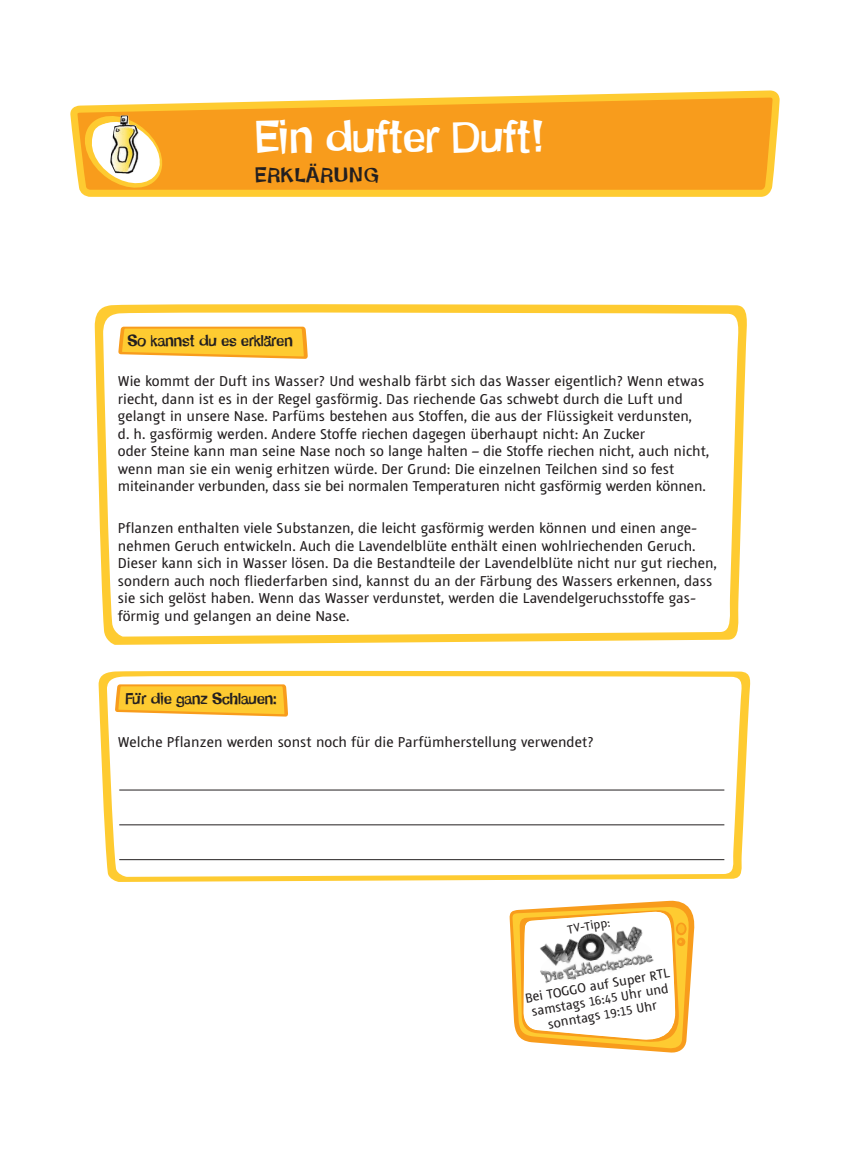
<style>
.page{position:relative;width:851px;height:1170px;background:#fff}
.page>*{position:absolute;margin:0;border:0;box-sizing:border-box;transform-origin:0 0}
.t1{font:42.5px "Schmelvetica";color:#fff}
.t2{font:20px "Schmelvetica";letter-spacing:.06em;color:#231f20}
.t3{font:15px/17.5px "Supralux Prime";color:#231f20}
.t4{font:15px "Schmelvetica";color:#231f20}
.t5{font:13.75px/14.8px "Supralux Prime";color:#231f20;text-align:center}
.t6{font:12.5px "Supralux Prime";color:#231f20}
</style>
<div class="page">
<svg style="left:94px;top:304px;width:653px;height:340px;fill:#fecb31"></svg>
<svg style="left:103px;top:311px;width:638px;height:325px"></svg>
<svg style="left:98px;top:670px;width:653px;height:211px;fill:#fecb31"></svg>
<svg style="left:106px;top:675px;width:638px;height:201px"></svg>
<svg style="left:118px;top:326px;width:190px;height:33px;background:#fdc943"></svg>
<svg style="left:115px;top:684px;width:173px;height:32px;background:#fdc73d"></svg>
<svg style="left:70px;top:90px;width:709px;height:107px"></svg>
<svg style="left:77px;top:98px;width:695px;height:92px;background:#f8a123"></svg>
<hr style="left:119px;top:789px;width:605px;height:1px;background:#231f20">
<hr style="left:119px;top:824px;width:605px;height:1px;background:#231f20">
<hr style="left:119px;top:859px;width:605px;height:1px;background:#231f20">
<svg style="left:80px;top:112px;width:87px;height:80px"></svg>
<img style="left:110px;top:116px;width:29px;height:58px">
<svg style="left:509px;top:900px;width:186px;height:153px"></svg>
<img style="left:543px;top:926px;width:111px;height:57px">
<h1 class="t1" style="left:255px;top:119px;width:290px">Ein dufter Duft!</h1>
<h2 class="t2" style="left:255px;top:166px;width:125px">ERKLÄRUNG</h2>
<p class="t4" style="left:127px;top:335px;width:167px">So kannst du es erklaren</p>
<p class="t4" style="left:264px;top:326px;width:8px">..</p>
<p class="t3" style="left:118px;top:374px;width:592px">Wie kommt der Duft ins Wasser? Und weshalb färbt sich das Wasser eigentlich? Wenn etwas riecht, dann ist es in der Regel gasförmig. Das riechende Gas schwebt durch die Luft und gelangt in unsere Nase. Parfüms bestehen aus Stoffen, die aus der Flüssigkeit verdunsten,<br>d. h. gasförmig werden. Andere Stoffe riechen dagegen überhaupt nicht: An Zucker<br>oder Steine kann man seine Nase noch so lange halten – die Stoffe riechen nicht, auch nicht, wenn man sie ein wenig erhitzen würde. Der Grund: Die einzelnen Teilchen sind so fest miteinander verbunden, dass sie bei normalen Temperaturen nicht gasförmig werden können.</p>
<p class="t3" style="left:118px;top:521px;width:600px">Pflanzen enthalten viele Substanzen, die leicht gasförmig werden können und einen ange&shy;nehmen Geruch entwickeln. Auch die Lavendelblüte enthält einen wohlriechenden Geruch.<br>Dieser kann sich in Wasser lösen. Da die Bestandteile der Lavendelblüte nicht nur gut riechen, sondern auch noch fliederfarben sind, kannst du an der Färbung des Wassers erkennen, dass sie sich gelöst haben. Wenn das Wasser verdunstet, werden die Lavendelgeruchsstoffe gas&shy;förmig und gelangen an deine Nase.</p>
<p class="t4" style="left:125px;top:692px;width:153px">Fur die ganz Schlauen:</p>
<p class="t4" style="left:135px;top:683px;width:8px">..</p>
<p class="t3" style="left:118px;top:734px;width:477px">Welche Pflanzen werden sonst noch für die Parfümherstellung verwendet?</p>
<p class="t6" style="left:566px;top:924px;width:45px;rotate:-10deg">TV-Tipp:</p>
<p class="t5" style="left:524px;top:991px;width:148px;rotate:-10deg">Bei TOGGO auf Super RTL samstags 16:45 Uhr und sonntags 19:15 Uhr</p>
</div>
